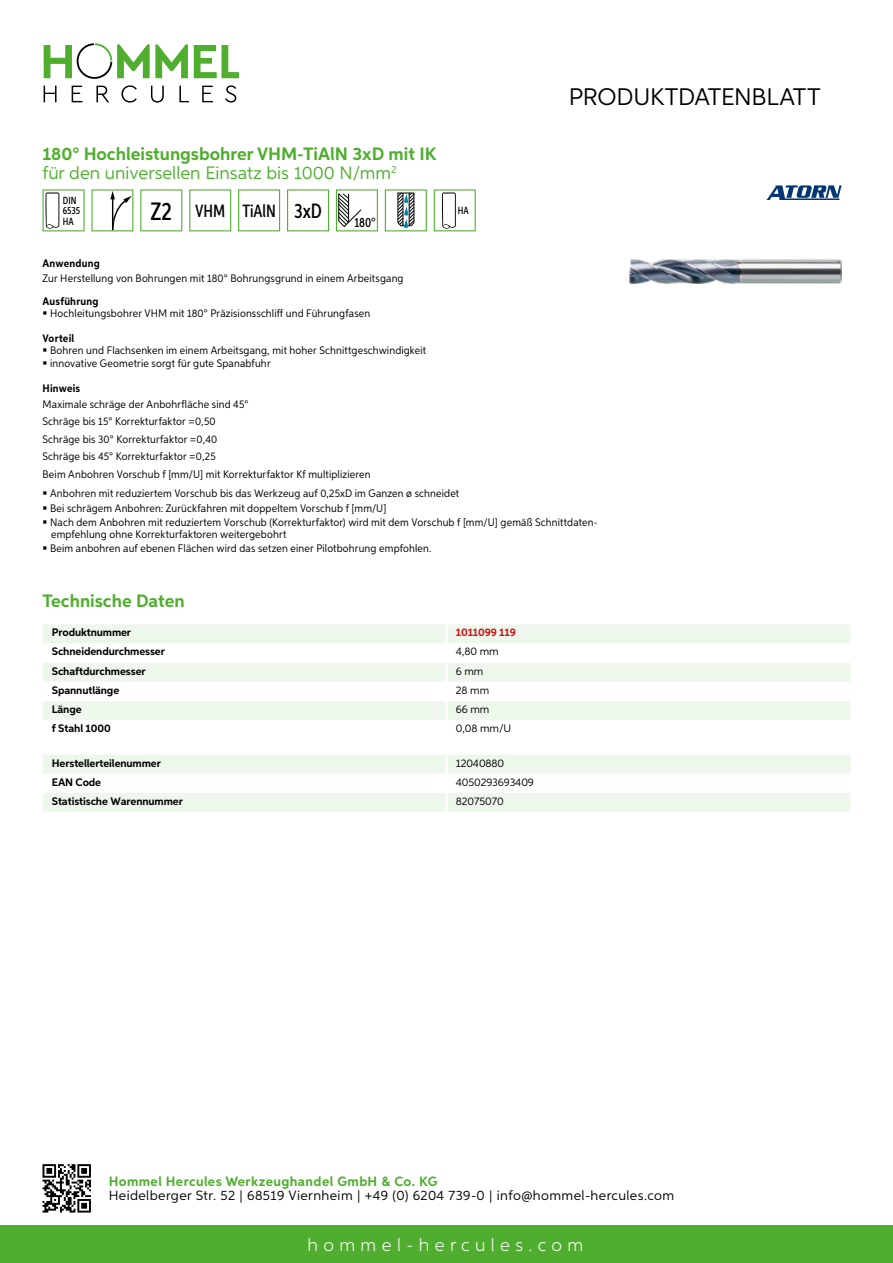
<style>
.page{position:relative;width:893px;height:1263px;background:#fff}
.page>*{position:absolute;margin:0;border:0;box-sizing:border-box;transform-origin:0 0}
.t1{font:24px "Aspira";letter-spacing:-.01em;color:#000}
.t2{font:700 18px/19.8px "Aspira";color:#50ae2f}
.t3{font:300 18px "Aspira";letter-spacing:.3em;color:#fff}
.t4{font:500 17.85px "Aspira XX Nar";color:#000}
.t5{font:13.5px "Aspira";letter-spacing:.03em;color:#000}
.t6{font:700 13.5px "Aspira";letter-spacing:.03em;color:#50ae2f}
.t7{font:500 13.35px "Aspira XX Nar";color:#000}
.t8{font:10.95px/17.5px "Aspira Nar";letter-spacing:.015em;color:#000}
.t9{font:700 10.95px "Aspira";letter-spacing:-.01em;color:#000}
.t10{font:10.95px "Aspira";letter-spacing:-.01em;color:#000}
.t11{font:700 10.95px "Aspira Nar";letter-spacing:.02em;color:#000}
.t12{font:700 10.95px "Aspira";letter-spacing:-.01em;color:#cd1013}
.t13{font:500 10.35px/10.4px "Aspira XX Nar";color:#000}
.s1{font-weight:400}
.s2{font-size:25.2px}
.s3{font-size:20.7px}
</style>
<div class="page">
<div style="left:0;top:1226px;width:893px;height:37px;background:#50ae2f"></div>
<svg style="left:43px;top:1164px;width:48px;height:48px"></svg>
<svg style="left:194px;top:45px;width:45px;height:33px"></svg>
<svg style="left:44px;top:43px;width:144px;height:36px"></svg>
<svg style="left:44px;top:86px;width:13px;height:16px"></svg>
<svg style="left:72px;top:86px;width:10px;height:16px"></svg>
<svg style="left:96px;top:86px;width:13px;height:16px"></svg>
<svg style="left:121px;top:85px;width:16px;height:18px"></svg>
<svg style="left:151px;top:86px;width:13px;height:17px"></svg>
<svg style="left:179px;top:86px;width:10px;height:16px"></svg>
<svg style="left:202px;top:86px;width:11px;height:16px"></svg>
<svg style="left:225px;top:85px;width:11px;height:18px"></svg>
<div style="left:43px;top:624px;width:807px;height:19px;background:#eef7eb"></div>
<svg style="left:43px;top:663px;width:807px;height:57px;fill:#eef7eb"></svg>
<hr style="left:445px;top:624px;width:3px;height:19px;background:#fff">
<hr style="left:445px;top:663px;width:3px;height:19px;background:#fff">
<hr style="left:445px;top:682px;width:3px;height:19px;background:#fff">
<hr style="left:445px;top:701px;width:3px;height:19px;background:#fff">
<svg style="left:43px;top:755px;width:807px;height:57px"></svg>
<hr style="left:445px;top:793px;width:3px;height:19px;background:#fff">
<svg style="left:43px;top:189px;width:42px;height:42px"></svg>
<svg style="left:91px;top:189px;width:42px;height:42px"></svg>
<svg style="left:140px;top:189px;width:42px;height:42px"></svg>
<svg style="left:189px;top:189px;width:42px;height:42px"></svg>
<svg style="left:238px;top:189px;width:42px;height:42px"></svg>
<svg style="left:287px;top:189px;width:42px;height:42px"></svg>
<svg style="left:336px;top:189px;width:42px;height:42px"></svg>
<svg style="left:385px;top:189px;width:42px;height:42px"></svg>
<svg style="left:434px;top:189px;width:42px;height:42px"></svg>
<img style="left:629px;top:259px;width:213px;height:24px">
<svg style="left:766px;top:185px;width:76px;height:15px"></svg>
<h2 class="t2" style="left:43px;top:144px;width:395px">180° Hochleistungsbohrer VHM-TiAlN 3xD mit IK <span class="s1">für den universellen Einsatz bis 1000 N/mm</span><sup>2</sup></h2>
<p class="t13" style="left:63px;top:195px;width:19px">DIN<br>6535<br>HA</p>
<h3 class="t4" style="left:151px;top:200px;width:173px"><span class="s2">Z2</span> VHM TiAlN <span class="s3">3xD</span></h3>
<p class="t7" style="left:355px;top:215px;width:23px">180°</p>
<p class="t13" style="left:458px;top:205px;width:12px">HA</p>
<h1 class="t1" style="left:569px;top:82px;width:253px">Produktdatenblatt</h1>
<p class="t11" style="left:43px;top:257px;width:59px">Anwendung</p>
<p class="t8" style="left:43px;top:270px;width:363px">Zur Herstellung von Bohrungen mit 180° Bohrungsgrund in einem Arbeitsgang</p>
<p class="t11" style="left:43px;top:294px;width:58px">Ausführung</p>
<p class="t8" style="left:50px;top:305px;width:322px">Hochleitungsbohrer VHM mit 180° Präzisionsschliff und Führungfasen</p>
<p class="t11" style="left:43px;top:331px;width:33px">Vorteil</p>
<p class="t8" style="left:50px;top:344px;width:377px;line-height:12.8px">Bohren und Flachsenken im einem Arbeitsgang, mit hoher Schnittgeschwindigkeit innovative Geometrie sorgt für gute Spanabfuhr</p>
<p class="t11" style="left:43px;top:382px;width:39px">Hinweis</p>
<p class="t8" style="left:43px;top:395px;width:329px">Maximale schräge der Anbohrfläche sind 45°<br>Schräge bis 15° Korrekturfaktor =0,50<br>Schräge bis 30° Korrekturfaktor =0,40<br>Schräge bis 45° Korrekturfaktor =0,25<br>Beim Anbohren Vorschub f [mm/U] mit Korrekturfaktor Kf multiplizieren</p>
<p class="t8" style="left:50px;top:486px;width:549px;line-height:14.1px">Anbohren mit reduziertem Vorschub bis das Werkzeug auf 0,25xD im Ganzen ø schneidet<br>Bei schrägem Anbohren: Zurückfahren mit doppeltem Vorschub f [mm/U]<br>Nach dem Anbohren mit reduziertem Vorschub (Korrekturfaktor) wird mit dem Vorschub f [mm/U] gemäß Schnittdaten-</p>
<p class="t8" style="left:50px;top:527px;width:383px;line-height:14.1px">empfehlung ohne Korrekturfaktoren weitergebohrt<br>Beim anbohren auf ebenen Flächen wird das setzen einer Pilotbohrung empfohlen.</p>
<h2 class="t2" style="left:43px;top:591px;width:144px">Technische Daten</h2>
<p class="t9" style="left:52px;top:626px;width:81px">Produktnummer</p>
<p class="t12" style="left:456px;top:626px;width:62px">1011099 119</p>
<p class="t9" style="left:52px;top:645px;width:115px">Schneidendurchmesser</p>
<p class="t10" style="left:456px;top:645px;width:44px">4,80 mm</p>
<p class="t9" style="left:52px;top:664px;width:95px">Schaftdurchmesser</p>
<p class="t10" style="left:456px;top:664px;width:29px">6 mm</p>
<p class="t9" style="left:52px;top:683px;width:69px">Spannutlänge</p>
<p class="t10" style="left:456px;top:683px;width:35px">28 mm</p>
<p class="t9" style="left:52px;top:702px;width:31px">Länge</p>
<p class="t10" style="left:456px;top:702px;width:35px">66 mm</p>
<p class="t9" style="left:52px;top:721px;width:60px">f Stahl 1000</p>
<p class="t10" style="left:456px;top:721px;width:55px">0,08 mm/U</p>
<p class="t9" style="left:52px;top:756px;width:111px">Herstellerteilenummer</p>
<p class="t10" style="left:456px;top:756px;width:50px">12040880</p>
<p class="t9" style="left:52px;top:775px;width:51px">EAN Code</p>
<p class="t10" style="left:456px;top:775px;width:80px">4050293693409</p>
<p class="t9" style="left:52px;top:794px;width:132px">Statistische Warennummer</p>
<p class="t10" style="left:456px;top:794px;width:49px">82075070</p>
<p class="t6" style="left:109px;top:1172px;width:330px">Hommel Hercules Werkzeughandel GmbH &amp; Co. KG</p>
<p class="t5" style="left:109px;top:1187px;width:567px">Heidelberger Str. 52 | 68519 Viernheim | +49 (0) 6204 739-0 | info@hommel-hercules.com</p>
<h2 class="t3" style="left:307px;top:1234px;width:277px">hommel-hercules.com</h2>
</div>
